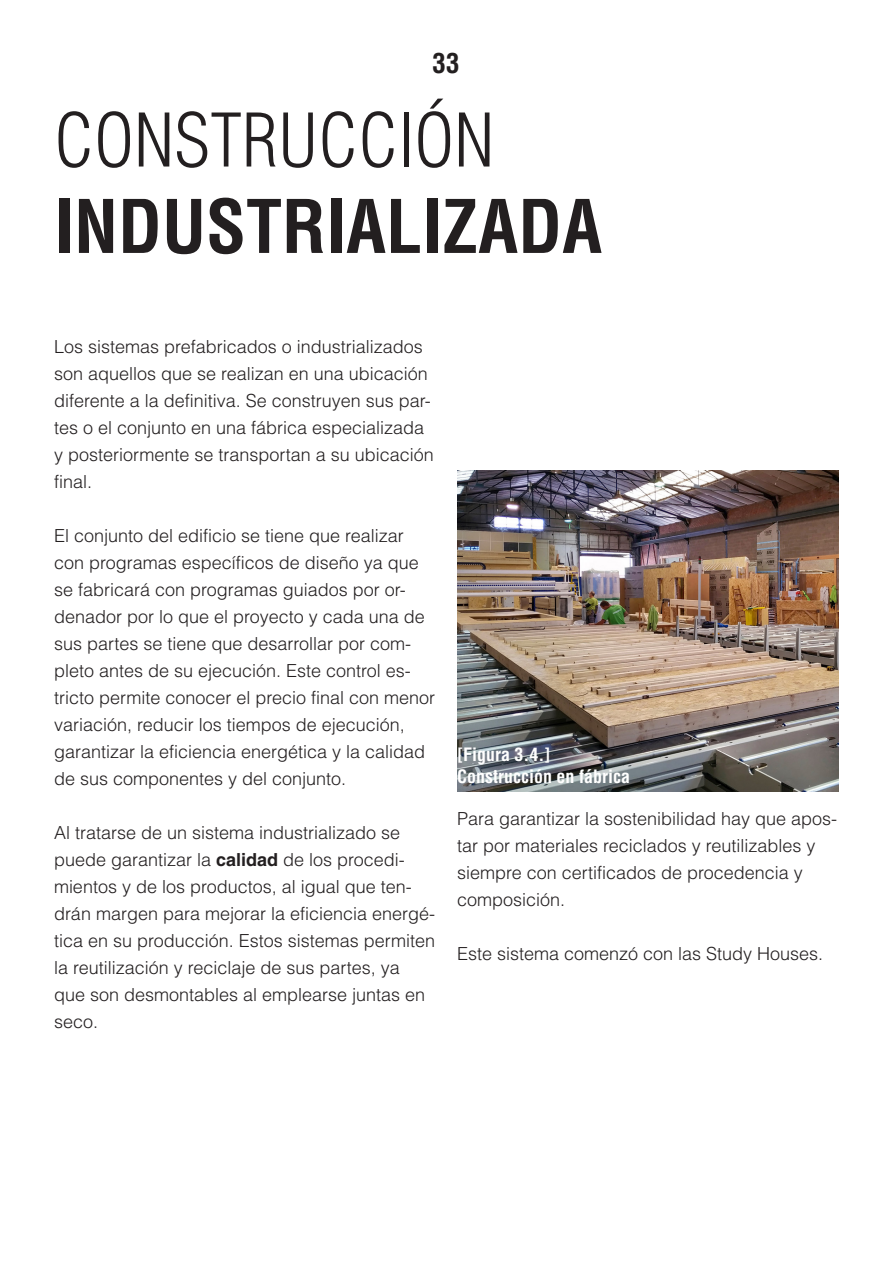
<style>
.page{position:relative;width:893px;height:1263px;background:#fff}
.page>*{position:absolute;margin:0;border:0;box-sizing:border-box;transform-origin:0 0}
.t1{font:700 condensed 72px "Helvetica LT Std";color:#231f20}
.t2{font:300 condensed 72px "Helvetica LT Std";color:#231f20}
.t3{font:700 condensed 27px "Helvetica LT Std";color:#231f20}
.t4{font:300 18px/27px "Helvetica LT Std";color:#231f20}
.t5{font:700 condensed 18px "Helvetica LT Std";color:#fff}
.s1{font-weight:700}
</style>
<div class="page">
<img style="left:457px;top:471px;width:382px;height:321px">
<p class="t3" style="left:432px;top:47px;width:28px">33</p>
<p class="t2" style="left:54px;top:96px;width:442px">CONSTRUCCIÓN</p>
<p class="t1" style="left:54px;top:182px;width:550px">INDUSTRIALIZADA</p>
<p class="t4" style="left:54px;top:333px;width:381px">Los sistemas prefabricados o industrializados son aquellos que se realizan en una ubicación diferente a la definitiva. Se construyen sus par&shy;tes o el conjunto en una fábrica especializada y posteriormente se transportan a su ubicación final.</p>
<p class="t4" style="left:54px;top:522px;width:383px">El conjunto del edificio se tiene que realizar con programas específicos de diseño ya que se fabricará con programas guiados por or&shy;denador por lo que el proyecto y cada una de sus partes se tiene que desarrollar por com&shy;pleto antes de su ejecución. Este control es&shy;tricto permite conocer el precio final con menor variación, reducir los tiempos de ejecución, garantizar la eficiencia energética y la calidad de sus componentes y del conjunto.</p>
<p class="t4" style="left:54px;top:819px;width:383px">Al tratarse de un sistema industrializado se puede garantizar la <span class="s1">calidad</span> de los procedi&shy;mientos y de los productos, al igual que ten&shy;drán margen para mejorar la eficiencia energé&shy;tica en su producción. Estos sistemas permiten la reutilización y reciclaje de sus partes, ya que son desmontables al emplearse juntas en seco.</p>
<p class="t5" style="left:457px;top:743px;width:95px">[Figura 3.4.]</p>
<p class="t5" style="left:457px;top:765px;width:174px">Construcción en fábrica</p>
<p class="t4" style="left:457px;top:805px;width:382px">Para garantizar la sostenibilidad hay que apos&shy;tar por materiales reciclados y reutilizables y siempre con certificados de procedencia y composición.</p>
<p class="t4" style="left:457px;top:940px;width:368px">Este sistema comenzó con las Study Houses.</p>
</div>
